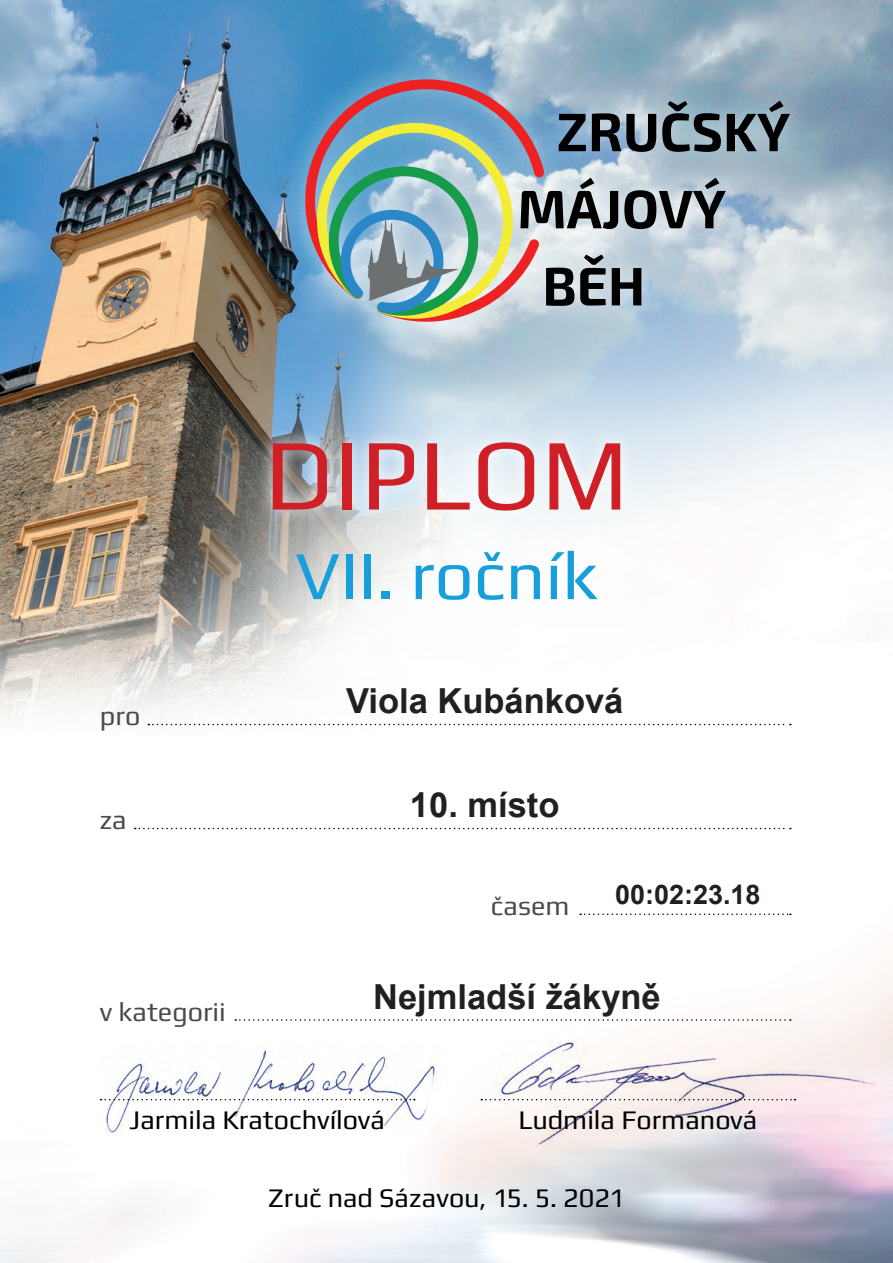
<style>
.page{position:relative;width:893px;height:1263px;background:#fff}
.page>*{position:absolute;margin:0;border:0;box-sizing:border-box;transform-origin:0 0}
.t1{font:102px "Play";color:#d02027}
.t2{font:69px "Play";color:#169fda}
.t3{font:700 34.5px "Arial";color:#231f20}
.t4{font:27px "Play";color:#000001}
.t5{font:27px "Play";color:#484b4b}
.t6{font:700 27px "Arial";color:#231f20}
</style>
<div class="page">
<img style="left:0;top:0;width:893px;height:1263px">
<div style="left:278px;top:53px;width:536px;height:296px;background:#fff;opacity:.75"></div>
<svg style="left:296px;top:68px;width:255px;height:262px;background:#7a97ba"></svg>
<svg style="left:311px;top:101px;width:479px;height:223px;background:#98abaf"></svg>
<svg style="left:481px;top:1099px;width:13px;height:1px"></svg>
<svg style="left:258px;top:427px;width:378px;height:99px"></svg>
<svg style="left:148px;top:724px;width:643px;height:1px"></svg>
<svg style="left:235px;top:1019px;width:556px;height:2px"></svg>
<svg style="left:580px;top:913px;width:211px;height:2px"></svg>
<svg style="left:135px;top:828px;width:656px;height:1px"></svg>
<img style="left:100px;top:1044px;width:342px;height:91px">
<img style="left:494px;top:1040px;width:382px;height:105px">
<div style="left:86px;top:888px;width:394px;height:37px;background:#fff"></div>
<h1 class="t1" style="left:264px;top:414px;width:366px">DIPLOM</h1>
<p class="t5" style="left:100px;top:700px;width:42px">pro</p>
<p class="t5" style="left:100px;top:804px;width:28px">za</p>
<p class="t5" style="left:100px;top:995px;width:127px">v kategorii</p>
<h2 class="t2" style="left:295px;top:534px;width:304px">VII. ročník</h2>
<p class="t3" style="left:346px;top:678px;width:279px">Viola Kubánková</p>
<p class="t3" style="left:410px;top:782px;width:151px">10. místo</p>
<p class="t5" style="left:491px;top:890px;width:80px">časem</p>
<p class="t6" style="left:615px;top:877px;width:147px">00:02:23.18</p>
<p class="t3" style="left:373px;top:973px;width:289px">Nejmladší žákyně</p>
<p class="t4" style="left:130px;top:1103px;width:257px">Jarmila Kratochvílová</p>
<p class="t4" style="left:518px;top:1103px;width:240px">Ludmila Formanová</p>
<p class="t4" style="left:268px;top:1182px;width:358px">Zruč nad Sázavou, 15. 5. 2021</p>
</div>
